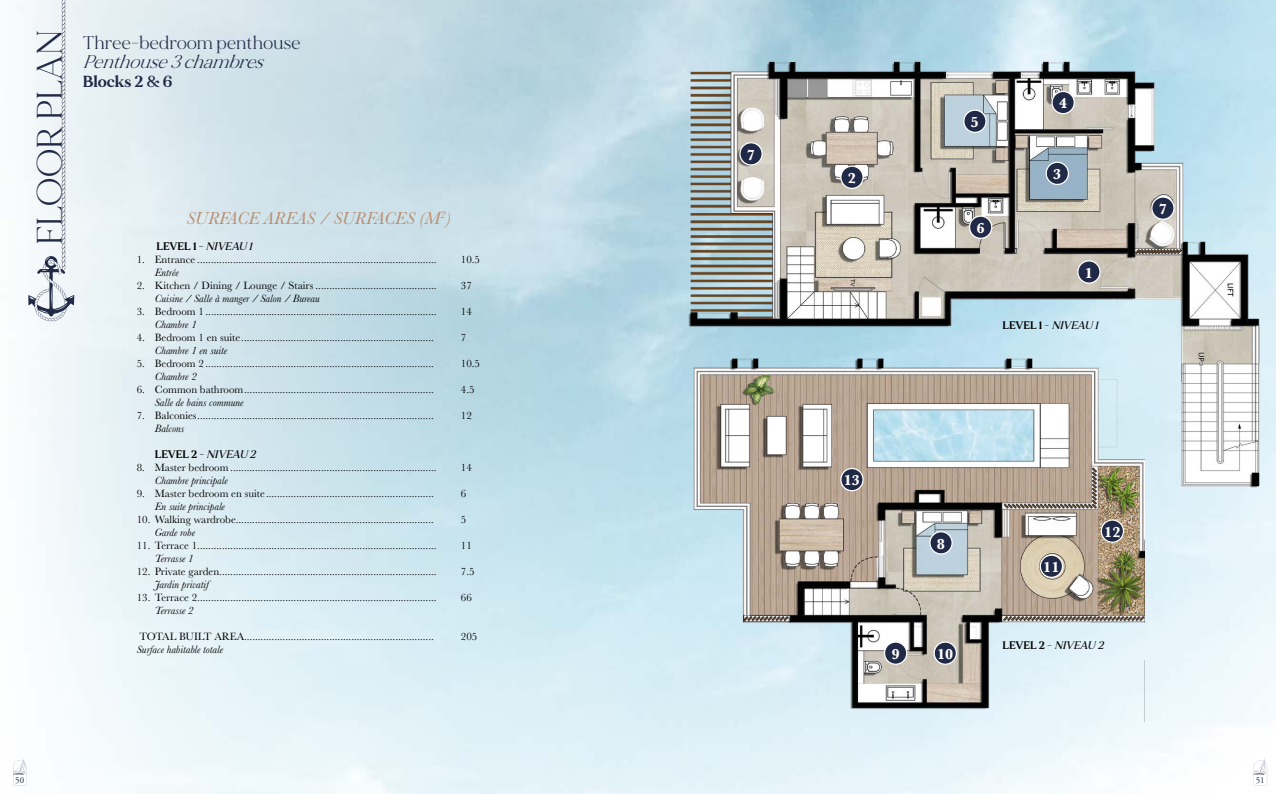
<style>
.page{position:relative;width:1276px;height:794px;background:#fff}
.page>*{position:absolute;margin:0;border:0;box-sizing:border-box;transform-origin:0 0}
.t1{font:35.4px "MADE Mirage";color:#202945}
.t2{font:18.4px "MADE Mirage";letter-spacing:.01em;color:#202945}
.t3{font:italic 18.4px "MADE Mirage";color:#202945}
.t4{font:italic 18px "Baskerville";color:#b88e70}
.t5{font:700 16px "MADE Mirage";letter-spacing:.01em;color:#202945}
.t6{font:700 15px "Baskerville";color:#fff}
.t7{font:11px "Baskerville";color:#000}
.t8{font:italic 11px "Baskerville";color:#000}
.t9{font:italic 500 11px "MADE Mirage";color:#000}
.t10{font:9px "Adobe Garamond Pro";color:#202945}
.s1{font-weight:700;font-style:normal}
.s2{font-style:normal}
</style>
<div class="page">
<img style="left:615px;top:0;width:661px;height:794px">
<svg style="left:28px;top:0;width:46px;height:321px"></svg>
<img style="left:661px;top:46px;width:604px;height:452px">
<img style="left:623px;top:310px;width:521px;height:411px">
<div style="left:1078px;top:261px;width:22px;height:22px;background:#202945;border-radius:50%"></div>
<div style="left:1077px;top:260px;width:23px;height:24px;border:1px solid #fff;border-radius:50%"></div>
<div style="left:841px;top:166px;width:22px;height:22px;background:#202945;border-radius:50%"></div>
<div style="left:840px;top:166px;width:23px;height:23px;border:1px solid #fff;border-radius:50%"></div>
<div style="left:1046px;top:162px;width:22px;height:22px;background:#202945;border-radius:50%"></div>
<div style="left:1045px;top:162px;width:24px;height:23px;border:1px solid #fff;border-radius:50%"></div>
<div style="left:964px;top:110px;width:22px;height:22px;background:#202945;border-radius:50%"></div>
<div style="left:963px;top:110px;width:23px;height:23px;border:1px solid #fff;border-radius:50%"></div>
<div style="left:969px;top:216px;width:22px;height:22px;background:#202945;border-radius:50%"></div>
<div style="left:969px;top:215px;width:23px;height:24px;border:1px solid #fff;border-radius:50%"></div>
<div style="left:740px;top:143px;width:22px;height:22px;background:#202945;border-radius:50%"></div>
<div style="left:739px;top:142px;width:24px;height:24px;border:1px solid #fff;border-radius:50%"></div>
<div style="left:1151px;top:197px;width:23px;height:22px;background:#202945;border-radius:50%"></div>
<div style="left:1151px;top:196px;width:23px;height:24px;border:1px solid #fff;border-radius:50%"></div>
<div style="left:930px;top:532px;width:22px;height:22px;background:#202945;border-radius:50%"></div>
<div style="left:929px;top:531px;width:23px;height:23px;border:1px solid #fff;border-radius:50%"></div>
<div style="left:884px;top:642px;width:22px;height:22px;background:#202945;border-radius:50%"></div>
<div style="left:884px;top:641px;width:23px;height:24px;border:1px solid #fff;border-radius:50%"></div>
<div style="left:934px;top:642px;width:22px;height:22px;background:#202945;border-radius:50%"></div>
<div style="left:933px;top:641px;width:24px;height:24px;border:1px solid #fff;border-radius:50%"></div>
<div style="left:1040px;top:555px;width:22px;height:22px;background:#202945;border-radius:50%"></div>
<div style="left:1039px;top:554px;width:24px;height:24px;border:1px solid #fff;border-radius:50%"></div>
<div style="left:1101px;top:520px;width:22px;height:22px;background:#202945;border-radius:50%"></div>
<div style="left:1100px;top:519px;width:24px;height:24px;border:1px solid #fff;border-radius:50%"></div>
<div style="left:841px;top:468px;width:22px;height:23px;background:#202945;border-radius:50%"></div>
<div style="left:840px;top:468px;width:23px;height:23px;border:1px solid #fff;border-radius:50%"></div>
<div style="left:1052px;top:91px;width:22px;height:23px;background:#202945;border-radius:50%"></div>
<div style="left:1051px;top:91px;width:24px;height:23px;border:1px solid #fff;border-radius:50%"></div>
<svg style="left:13px;top:757px;width:14px;height:28px"></svg>
<svg style="left:1253px;top:757px;width:14px;height:28px"></svg>
<h1 class="t1" style="left:28px;top:245px;width:217px;rotate:-90deg">FLOOR PLAN</h1>
<h2 class="t2" style="left:83px;top:31px;width:219px">Three-bedroom penthouse</h2>
<h2 class="t3" style="left:83px;top:50px;width:189px">Penthouse3chambres</h2>
<h3 class="t5" style="left:83px;top:71px;width:91px">Blocks 2 &amp; 6</h3>
<h3 class="t4" style="left:187px;top:206px;width:266px">SURFACE AREAS / SURFACES (M<sup>2</sup>)</h3>
<p class="t9" style="left:157px;top:239px;width:100px"><span class="s1">L E V E L 1</span> <span class="s2">-</span> NIVEAU 1</p>
<p class="t7" style="left:137px;top:252px;width:301px">1. Entrance .......................................................................................</p>
<p class="t7" style="left:461px;top:252px;width:21px">10.5</p>
<p class="t8" style="left:155px;top:265px;width:25px">Entrée</p>
<p class="t7" style="left:137px;top:278px;width:301px">2. Kitchen / Dining / Lounge / Stairs ............................................</p>
<p class="t7" style="left:461px;top:278px;width:12px">37</p>
<p class="t8" style="left:155px;top:291px;width:166px">Cuisine / Salle à manger / Salon / Bureau</p>
<p class="t7" style="left:137px;top:304px;width:301px">3. Bedroom 1 ....................................................................................</p>
<p class="t7" style="left:461px;top:304px;width:12px">14</p>
<p class="t8" style="left:155px;top:317px;width:44px">Chambre 1</p>
<p class="t7" style="left:137px;top:330px;width:298px">4. Bedroom 1 en suite......................................................................</p>
<p class="t7" style="left:461px;top:330px;width:7px">7</p>
<p class="t8" style="left:155px;top:343px;width:74px">Chambre 1 en suite</p>
<p class="t7" style="left:137px;top:356px;width:299px">5. Bedroom 2 ...................................................................................</p>
<p class="t7" style="left:461px;top:356px;width:21px">10.5</p>
<p class="t8" style="left:155px;top:369px;width:44px">Chambre 2</p>
<p class="t7" style="left:137px;top:382px;width:298px">6. Common bathroom.....................................................................</p>
<p class="t7" style="left:461px;top:382px;width:15px">4.5</p>
<p class="t8" style="left:155px;top:395px;width:90px">Salle de bains commune</p>
<p class="t7" style="left:137px;top:408px;width:298px">7. Balconies......................................................................................</p>
<p class="t7" style="left:461px;top:408px;width:12px">12</p>
<p class="t8" style="left:155px;top:421px;width:31px">Balcons</p>
<p class="t9" style="left:155px;top:447px;width:106px"><span class="s1">L E V E L 2</span> <span class="s2">-</span> NIVEAU 2</p>
<p class="t7" style="left:137px;top:460px;width:301px">8. Master bedroom ...........................................................................</p>
<p class="t7" style="left:461px;top:460px;width:12px">14</p>
<p class="t8" style="left:155px;top:473px;width:75px">Chambre principale</p>
<p class="t7" style="left:137px;top:486px;width:298px">9. Master bedroom en suite .............................................................</p>
<p class="t7" style="left:461px;top:486px;width:7px">6</p>
<p class="t8" style="left:155px;top:499px;width:72px">En suite principale</p>
<p class="t7" style="left:137px;top:512px;width:298px">10. Walking wardrobe........................................................................</p>
<p class="t7" style="left:461px;top:512px;width:7px">5</p>
<p class="t8" style="left:155px;top:525px;width:42px">Garde robe</p>
<p class="t7" style="left:137px;top:538px;width:301px">11. Terrace 1.......................................................................................</p>
<p class="t7" style="left:461px;top:538px;width:12px">11</p>
<p class="t8" style="left:155px;top:551px;width:40px">Terrasse 1</p>
<p class="t7" style="left:137px;top:564px;width:301px">12. Private garden...............................................................................</p>
<p class="t7" style="left:461px;top:564px;width:15px">7.5</p>
<p class="t8" style="left:155px;top:577px;width:56px">Jardin privatif</p>
<p class="t7" style="left:137px;top:590px;width:301px">13. Terrace 2.......................................................................................</p>
<p class="t7" style="left:461px;top:590px;width:12px">66</p>
<p class="t8" style="left:155px;top:603px;width:40px">Terrasse 2</p>
<p class="t7" style="left:140px;top:629px;width:296px">TOTAL BUILT AREA.....................................................................</p>
<p class="t7" style="left:461px;top:629px;width:18px">205</p>
<p class="t8" style="left:137px;top:642px;width:88px">Surface habitable totale</p>
<h3 class="t6" style="left:747px;top:144px;width:10px">7</h3>
<h3 class="t6" style="left:971px;top:112px;width:10px">5</h3>
<h3 class="t6" style="left:1059px;top:93px;width:10px">4</h3>
<h3 class="t6" style="left:848px;top:168px;width:10px">2</h3>
<h3 class="t6" style="left:1053px;top:164px;width:10px">3</h3>
<h3 class="t6" style="left:976px;top:218px;width:10px">6</h3>
<h3 class="t6" style="left:1085px;top:262px;width:10px">1</h3>
<p class="t9" style="left:1002px;top:318px;width:100px"><span class="s1">L E V E L 1</span> <span class="s2">-</span> NIVEAU 1</p>
<h3 class="t6" style="left:1159px;top:198px;width:10px">7</h3>
<h3 class="t6" style="left:844px;top:470px;width:18px">13</h3>
<h3 class="t6" style="left:937px;top:533px;width:10px">8</h3>
<h3 class="t6" style="left:891px;top:643px;width:10px">9</h3>
<h3 class="t6" style="left:937px;top:643px;width:18px">10</h3>
<h3 class="t6" style="left:1043px;top:556px;width:18px">11</h3>
<h3 class="t6" style="left:1104px;top:521px;width:18px">12</h3>
<p class="t9" style="left:1002px;top:638px;width:106px"><span class="s1">L E V E L 2</span> <span class="s2">-</span> NIVEAU 2</p>
<p class="t10" style="left:15px;top:775px;width:10px">50</p>
<p class="t10" style="left:1255px;top:775px;width:10px">51</p>
</div>
